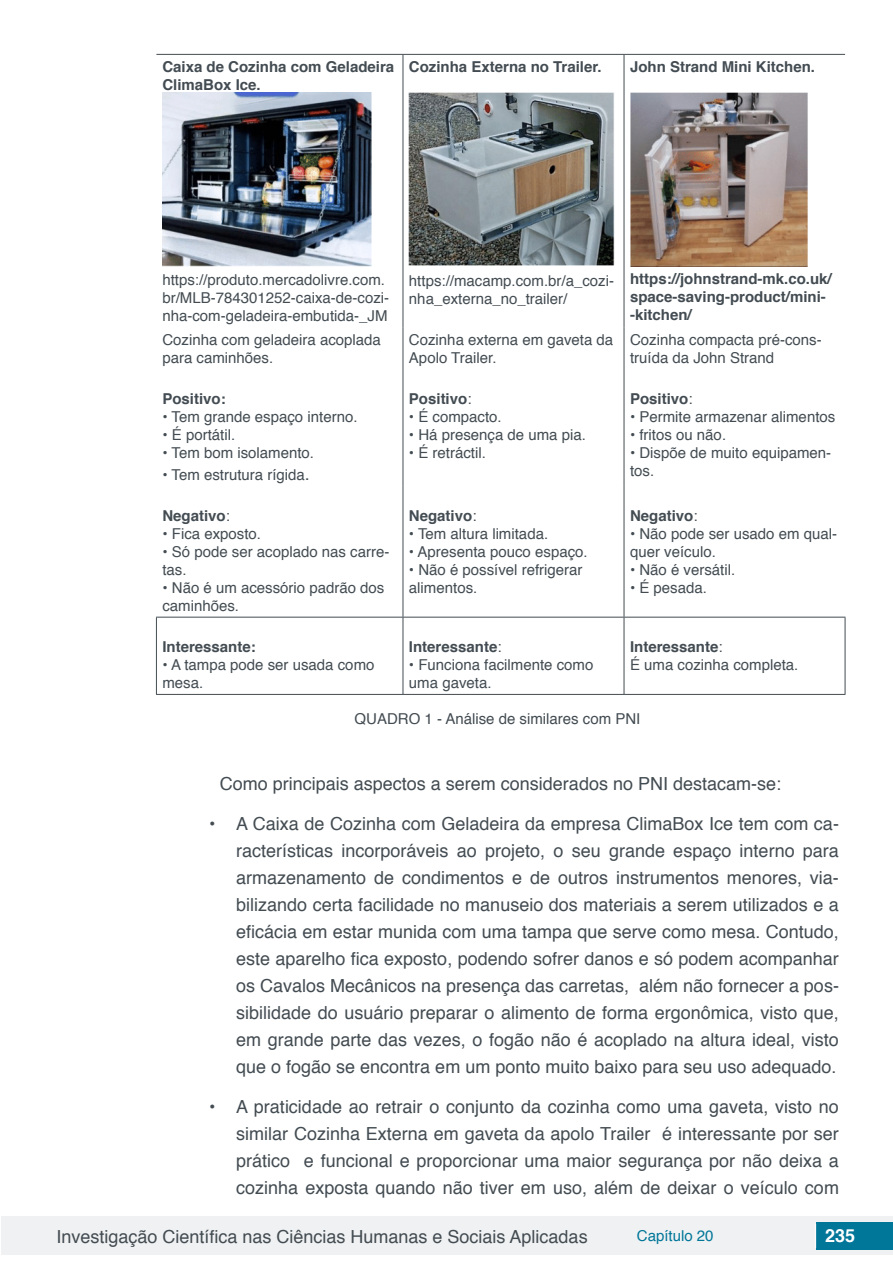
<style>
.page{position:relative;width:893px;height:1263px;background:#fff}
.page>*{position:absolute;margin:0;border:0;box-sizing:border-box;transform-origin:0 0}
.t1{font:18px/27px "Helvetica";color:#434c52;text-align:justify}
.t2{font:700 18px "Helvetica";color:#fff}
.t3{font:15px/18px "Helvetica";color:#434c52}
.t4{font:700 15px/18px "Helvetica";color:#434c52}
.t5{font:15px "Helvetica";color:#007699}
.s1{font-size:18px}
.s2{font-weight:400}
.s3{font-weight:700}
</style>
<div class="page">
<div style="left:1px;top:1216px;width:891px;height:38px;background:#f0f1f2"></div>
<div style="left:816px;top:1222px;width:77px;height:27px;background:#007699"></div>
<svg style="left:815px;top:1224px;width:1px;height:24px"></svg>
<hr style="left:156px;top:54px;width:247px;height:1px;background:#434c52">
<hr style="left:403px;top:54px;width:221px;height:1px;background:#434c52">
<hr style="left:624px;top:54px;width:221px;height:1px;background:#434c52">
<hr style="left:403px;top:55px;width:1px;height:273px;background:#434c52">
<hr style="left:624px;top:55px;width:1px;height:273px;background:#434c52">
<hr style="left:403px;top:328px;width:1px;height:41px;background:#434c52">
<hr style="left:624px;top:328px;width:1px;height:41px;background:#434c52">
<hr style="left:403px;top:369px;width:1px;height:117px;background:#434c52">
<hr style="left:624px;top:369px;width:1px;height:117px;background:#434c52">
<hr style="left:403px;top:486px;width:1px;height:131px;background:#434c52">
<hr style="left:624px;top:486px;width:1px;height:131px;background:#434c52">
<hr style="left:156px;top:617px;width:247px;height:1px;background:#434c52">
<hr style="left:156px;top:617px;width:1px;height:77px;background:#434c52">
<hr style="left:403px;top:617px;width:221px;height:1px;background:#434c52">
<hr style="left:403px;top:617px;width:1px;height:77px;background:#434c52">
<hr style="left:624px;top:617px;width:221px;height:1px;background:#434c52">
<hr style="left:624px;top:617px;width:1px;height:77px;background:#434c52">
<hr style="left:845px;top:617px;width:1px;height:77px;background:#434c52">
<hr style="left:156px;top:694px;width:247px;height:1px;background:#434c52">
<hr style="left:403px;top:694px;width:221px;height:1px;background:#434c52">
<hr style="left:624px;top:694px;width:221px;height:1px;background:#434c52">
<img style="left:162px;top:93px;width:210px;height:174px">
<img style="left:409px;top:93px;width:205px;height:172px">
<img style="left:630px;top:93px;width:178px;height:173px">
<p class="t4" style="left:162px;top:58px;width:233px">Caixa de Cozinha com Geladeira<br>ClimaBox Ice.</p>
<p class="t4" style="left:409px;top:58px;width:194px">Cozinha Externa no Trailer.</p>
<p class="t4" style="left:630px;top:58px;width:187px">John Strand Mini Kitchen.</p>
<p class="t3" style="left:162px;top:271px;width:228px">https://produto.mercadolivre.com. br/MLB-784301252-caixa-de-cozi&shy;nha-com-geladeira-embutida-_JM</p>
<p class="t3" style="left:409px;top:272px;width:207px">https://macamp.com.br/a_cozi&shy;nha_externa_no_trailer/</p>
<p class="t4" style="left:630px;top:270px;width:203px">https://johnstrand-mk.co.uk/ space-saving-product/mini--kitchen/</p>
<p class="t3" style="left:162px;top:331px;width:220px">Cozinha com geladeira acoplada para caminhões.</p>
<p class="t3" style="left:409px;top:331px;width:206px">Cozinha externa em gaveta da<br>Apolo Trailer.</p>
<p class="t3" style="left:630px;top:331px;width:193px">Cozinha compacta pré-cons&shy;truída da John Strand</p>
<p class="t4" style="left:162px;top:390px;width:65px">Positivo:</p>
<p class="t3" style="left:162px;top:408px;width:197px">• Tem grande espaço interno.</p>
<p class="t3" style="left:162px;top:426px;width:74px">• É portátil.</p>
<p class="t3" style="left:162px;top:444px;width:153px">• Tem bom isolamento.</p>
<p class="t3" style="left:162px;top:466px;width:149px">• Tem estrutura rígida<span class="s1">.</span></p>
<p class="t4" style="left:409px;top:390px;width:64px">Positivo<span class="s2">:</span></p>
<p class="t3" style="left:409px;top:408px;width:94px">• É compacto.</p>
<p class="t3" style="left:409px;top:426px;width:178px">• Há presença de uma pia.</p>
<p class="t3" style="left:409px;top:444px;width:78px">• É retráctil.</p>
<p class="t4" style="left:630px;top:390px;width:64px">Positivo<span class="s2">:</span></p>
<p class="t3" style="left:630px;top:408px;width:207px">• Permite armazenar alimentos</p>
<p class="t3" style="left:630px;top:426px;width:98px">• fritos ou não.</p>
<p class="t3" style="left:630px;top:444px;width:203px">• Dispõe de muito equipamen&shy;tos.</p>
<p class="t4" style="left:162px;top:507px;width:69px">Negativo<span class="s2">:</span></p>
<p class="t3" style="left:162px;top:525px;width:100px">• Fica exposto.</p>
<p class="t3" style="left:162px;top:543px;width:229px">• Só pode ser acoplado nas carre&shy;tas.</p>
<p class="t3" style="left:162px;top:579px;width:224px">• Não é um acessório padrão dos caminhões.</p>
<p class="t4" style="left:409px;top:507px;width:69px">Negativo<span class="s2">:</span></p>
<p class="t3" style="left:409px;top:525px;width:141px">• Tem altura limitada.</p>
<p class="t3" style="left:409px;top:543px;width:180px">• Apresenta pouco espaço.</p>
<p class="t3" style="left:409px;top:561px;width:175px">• Não é possível refrigerar alimentos.</p>
<p class="t4" style="left:630px;top:507px;width:69px">Negativo<span class="s2">:</span></p>
<p class="t3" style="left:630px;top:525px;width:209px">• Não pode ser usado em qual&shy;quer veículo.</p>
<p class="t3" style="left:630px;top:561px;width:107px">• Não é versátil.</p>
<p class="t3" style="left:630px;top:579px;width:78px">• É pesada.</p>
<p class="t4" style="left:162px;top:638px;width:95px">Interessante:</p>
<p class="t3" style="left:162px;top:657px;width:214px">• A tampa pode ser usada como mesa.</p>
<p class="t4" style="left:409px;top:638px;width:94px">Interessante<span class="s2">:</span></p>
<p class="t3" style="left:409px;top:657px;width:186px">• Funciona facilmente como uma gaveta.</p>
<p class="t3" style="left:630px;top:639px;width:170px"><span class="s3">Interessante</span>:<br>É uma cozinha completa.</p>
<p class="t3" style="left:355px;top:710px;width:287px">QUADRO 1 - Análise de similares com PNI</p>
<p class="t1" style="left:220px;top:771px;width:563px">Como principais aspectos a serem considerados no PNI destacam-se:</p>
<p class="t1" style="left:236px;top:810px;width:604px;text-indent:-27px">• A Caixa de Cozinha com Geladeira da empresa ClimaBox Ice tem com ca&shy;racterísticas incorporáveis ao projeto, o seu grande espaço interno para armazenamento de condimentos e de outros instrumentos menores, via&shy;bilizando certa facilidade no manuseio dos materiais a serem utilizados e a eficácia em estar munida com uma tampa que serve como mesa. Contudo, este aparelho fica exposto, podendo sofrer danos e só podem acompanhar os Cavalos Mecânicos na presença das carretas, além não fornecer a pos&shy;sibilidade do usuário preparar o alimento de forma ergonômica, visto que, em grande parte das vezes, o fogão não é acoplado na altura ideal, visto que o fogão se encontra em um ponto muito baixo para seu uso adequado.</p>
<p class="t1" style="left:236px;top:1093px;width:604px;text-indent:-27px">• A praticidade ao retrair o conjunto da cozinha como uma gaveta, visto no similar Cozinha Externa em gaveta da apolo Trailer é interessante por ser prático e funcional e proporcionar uma maior segurança por não deixa a cozinha exposta quando não tiver em uso, além de deixar o veículo com</p>
<p class="t1" style="left:56px;top:1224px;width:533px">Investigação Científica nas Ciências Humanas e Sociais Aplicadas</p>
<p class="t5" style="left:637px;top:1224px;width:78px">Capítulo 20</p>
<p class="t2" style="left:825px;top:1221px;width:32px">235</p>
</div>
